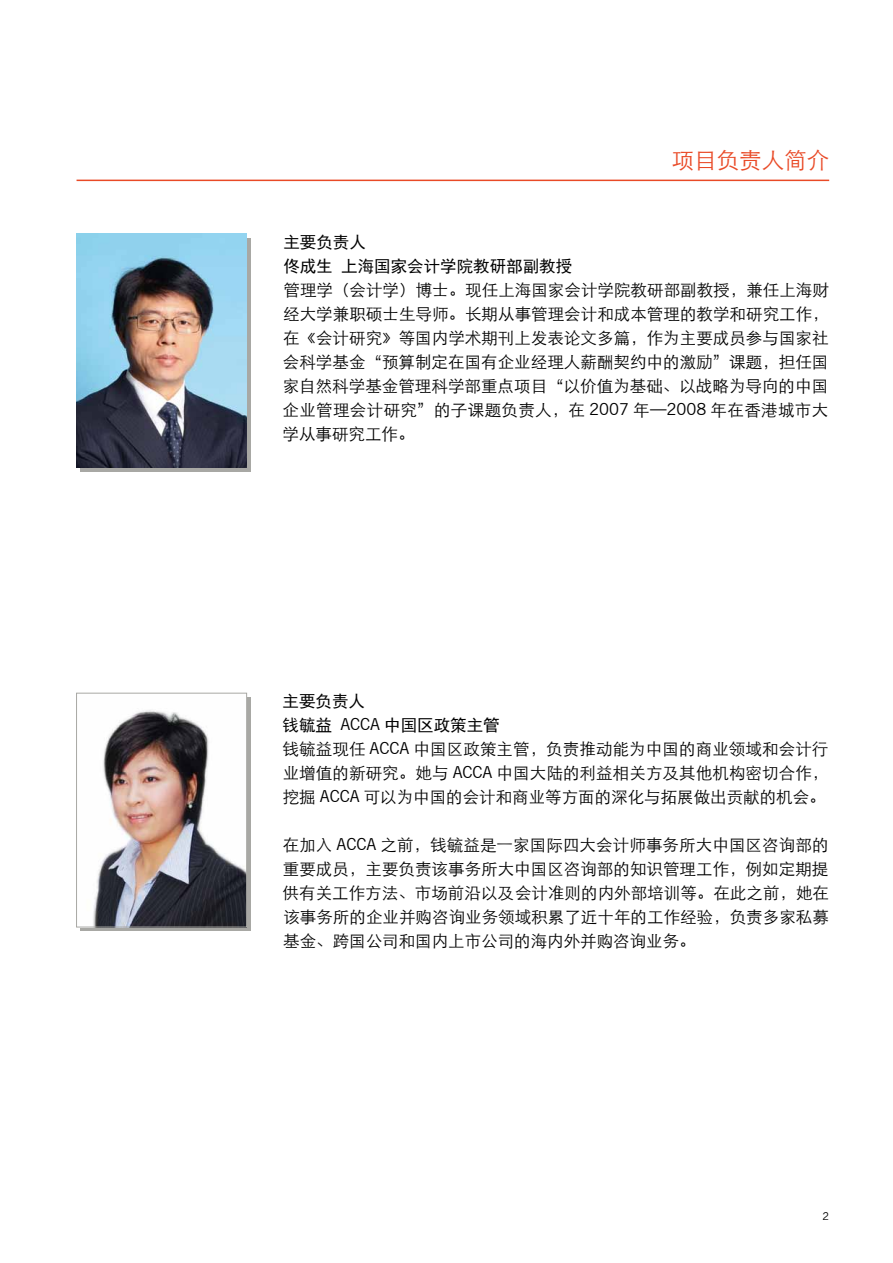
<style>
.page{position:relative;width:893px;height:1263px;background:#fff}
.page>*{position:absolute;margin:0;border:0;box-sizing:border-box;transform-origin:0 0}
.t1{font:22.5px "ST Xihei";color:#e94a27}
.t2{font:16.5px/24px "ST Xihei";color:#000;text-align:justify}
.t3{font:16.5px/24px "Sim Hei";color:#000}
.t4{font:10.5px "News Gothic MT Std";color:#000}
.s1{font-family:"News Gothic BT"}
</style>
<div class="page">
<hr style="left:77px;top:180px;width:752px;height:1px;background:#e94a27">
<div style="left:81px;top:238px;width:170px;height:234px;background:#a8a8a4"></div>
<div style="left:81px;top:697px;width:170px;height:234px;background:#a8a8a4"></div>
<img style="left:77px;top:234px;width:170px;height:234px">
<img style="left:81px;top:697px;width:164px;height:228px">
<div style="left:76px;top:693px;width:171px;height:234px;border:1px solid #a8a8a4"></div>
<h1 class="t1" style="left:672px;top:143px;width:159px">项目负责人简介</h1>
<p class="t3" style="left:283px;top:230px;width:290px">主要负责人<br>佟成生 上海国家会计学院教研部副教授</p>
<p class="t2" style="left:282px;top:277px;width:548px">管理学（会计学）博士。现任上海国家会计学院教研部副教授，兼任上海财经大学兼职硕士生导师。长期从事管理会计和成本管理的教学和研究工作，在《会计研究》等国内学术期刊上发表论文多篇，作为主要成员参与国家社会科学基金“预算制定在国有企业经理人薪酬契约中的激励”课题，担任国家自然科学基金管理科学部重点项目“以价值为基础、以战略为导向的中国企业管理会计研究”的子课题负责人，在 <span class="s1">2007</span> 年—<span class="s1">2008</span> 年在香港城市大学从事研究工作。</p>
<p class="t3" style="left:283px;top:689px;width:219px">主要负责人<br>钱毓益 <span class="s1">ACCA</span> 中国区政策主管</p>
<p class="t2" style="left:283px;top:736px;width:547px">钱毓益现任 <span class="s1">ACCA</span> 中国区政策主管，负责推动能为中国的商业领域和会计行业增值的新研究。她与 <span class="s1">ACCA</span> 中国大陆的利益相关方及其他机构密切合作，挖掘 <span class="s1">ACCA</span> 可以为中国的会计和商业等方面的深化与拓展做出贡献的机会。</p>
<p class="t2" style="left:283px;top:832px;width:548px">在加入 <span class="s1">ACCA</span> 之前，钱毓益是一家国际四大会计师事务所大中国区咨询部的重要成员，主要负责该事务所大中国区咨询部的知识管理工作，例如定期提供有关工作方法、市场前沿以及会计准则的内外部培训等。在此之前，她在该事务所的企业并购咨询业务领域积累了近十年的工作经验，负责多家私募基金、跨国公司和国内上市公司的海内外并购咨询业务。</p>
<p class="t4" style="left:823px;top:1210px;width:8px">2</p>
</div>
